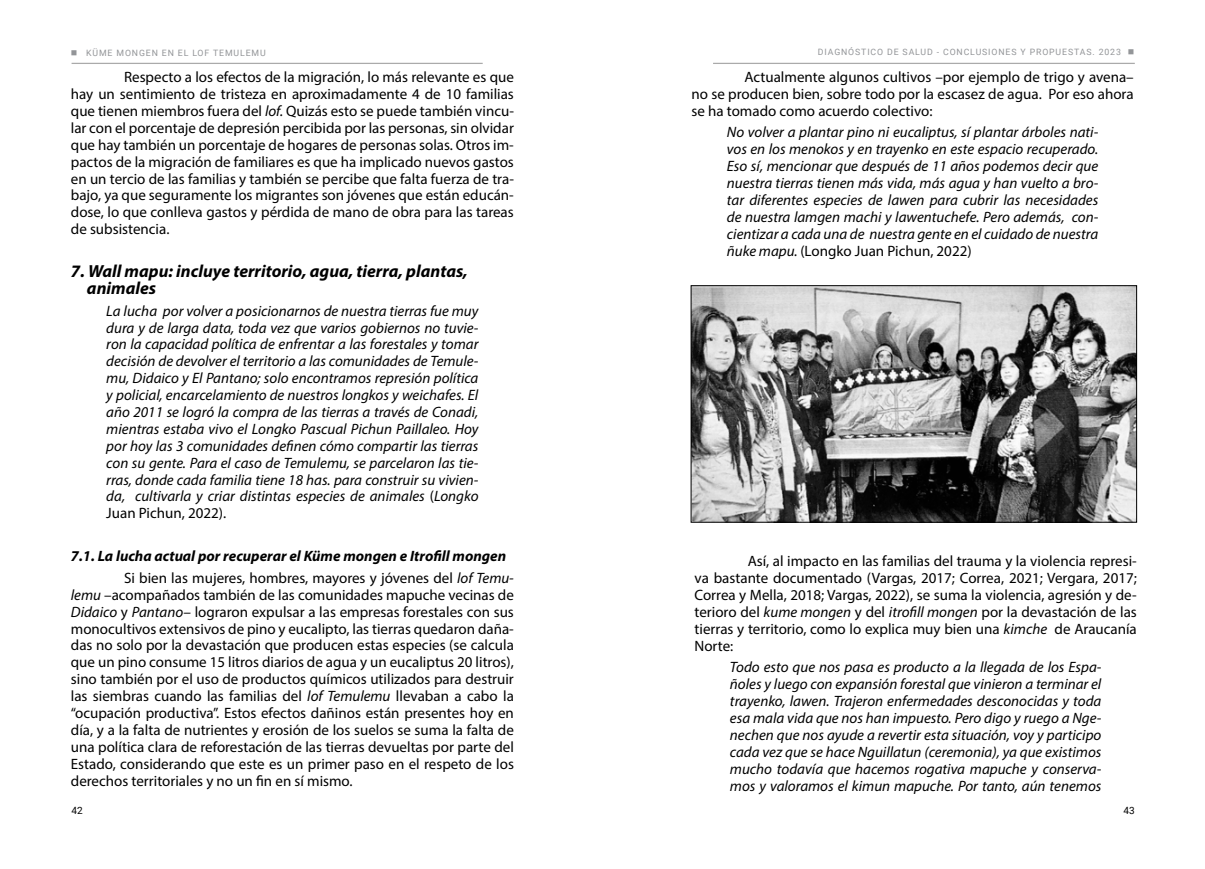
<style>
.page{position:relative;width:1205px;height:869px;background:#fff}
.page>*{position:absolute;margin:0;border:0;box-sizing:border-box;transform-origin:0 0}
.t1{font:italic 700 17.5px/16.9px "Myriad Pro";color:#000}
.t2{font:15px/16.9px "Myriad Pro";color:#000;text-align:justify}
.t3{font:italic 15px/16.9px "Myriad Pro";color:#000;text-align:justify}
.t4{font:italic 700 15px/21.5px "Myriad Pro";color:#000}
.t5{font:10px "Roboto";color:#000}
.t6{font:8.75px "Roboto";letter-spacing:.1em;color:#939598}
.s1{font-style:italic}
.s2{font-style:normal}
.s3{font-weight:400;font-style:normal}
.s4{font-weight:400}
</style>
<div class="page">
<hr style="left:72px;top:63px;width:411px;height:1px;background:#aaa">
<hr style="left:713px;top:63px;width:422px;height:1px;background:#aaa">
<img style="left:693px;top:287px;width:442px;height:233px">
<div style="left:691px;top:285px;width:446px;height:237px;border:1px solid #000"></div>
<p class="t6" style="left:71px;top:47px;width:196px">■ KÜME MONGEN EN EL LOF TEMULEMU</p>
<p class="t6" style="left:818px;top:46px;width:318px">DIAGNÓSTICO DE SALUD - CONCLUSIONES Y PROPUESTAS. 2023 ■</p>
<p class="t2" style="left:71px;top:68px;width:444px;text-indent:53px">Respecto a los efectos de la migración, lo más relevante es que hay un sentimiento de tristeza en aproximadamente 4 de 10 familias que tienen miembros fuera del <span class="s1">lof.</span> Quizás esto se puede también vincu&shy;lar con el porcentaje de depresión percibida por las personas, sin olvidar que hay también un porcentaje de hogares de personas solas. Otros im&shy;pactos de la migración de familiares es que ha implicado nuevos gastos en un tercio de las familias y también se percibe que falta fuerza de tra&shy;bajo, ya que seguramente los migrantes son jóvenes que están educán&shy;dose, lo que conlleva gastos y pérdida de mano de obra para las tareas de subsistencia.</p>
<p class="t1" style="left:87px;top:262px;width:382px;text-indent:-16px">7. Wall mapu: incluye territorio, agua, tierra, plantas, animales</p>
<p class="t3" style="left:106px;top:302px;width:374px">La lucha por volver a posicionarnos de nuestra tierras fue muy dura y de larga data, toda vez que varios gobiernos no tuvie&shy;ron la capacidad política de enfrentar a las forestales y tomar decisión de devolver el territorio a las comunidades de Temule&shy;mu, Didaico y El Pantano; solo encontramos represión política y policial, encarcelamiento de nuestros longkos y weichafes. El año 2011 se logró la compra de las tierras a través de Conadi, mientras estaba vivo el Longko Pascual Pichun Paillaleo. Hoy por hoy las 3 comunidades definen cómo compartir las tierras con su gente. Para el caso de Temulemu, se parcelaron las tie&shy;rras, donde cada familia tiene 18 has. para construir su vivien&shy;da, cultivarla y criar distintas especies de animales <span class="s2">(</span>Longko <span class="s2">Juan Pichun, 2022).</span></p>
<p class="t4" style="left:124px;top:544px;width:391px;text-indent:-53px">7.1. La lucha actual por recuperar el Küme mongen e Itrofill mongen<br><span class="s3">Si bien las mujeres, hombres, mayores y jóvenes del</span> <span class="s4">lof Temu-</span></p>
<p class="t2" style="left:71px;top:585px;width:444px"><span class="s1">lemu</span> –acompañados también de las comunidades mapuche vecinas de <span class="s1">Didaico</span> y <span class="s1">Pantano–</span> lograron expulsar a las empresas forestales con sus monocultivos extensivos de pino y eucalipto, las tierras quedaron daña&shy;das no solo por la devastación que producen estas especies (se calcula que un pino consume 15 litros diarios de agua y un eucaliptus 20 litros), sino también por el uso de productos químicos utilizados para destruir las siembras cuando las familias del <span class="s1">lof Temulemu</span> llevaban a cabo la “ocupación productiva”. Estos efectos dañinos están presentes hoy en día, y a la falta de nutrientes y erosión de los suelos se suma la falta de una política clara de reforestación de las tierras devueltas por parte del Estado, considerando que este es un primer paso en el respeto de los derechos territoriales y no un fin en sí mismo.</p>
<p class="t2" style="left:691px;top:68px;width:444px;text-indent:53px">Actualmente algunos cultivos –por ejemplo de trigo y avena– no se producen bien, sobre todo por la escasez de agua. Por eso ahora se ha tomado como acuerdo colectivo:</p>
<p class="t3" style="left:727px;top:124px;width:373px">No volver a plantar pino ni eucaliptus, sí plantar árboles nati&shy;vos en los menokos y en trayenko en este espacio recuperado.<br>Eso sí, mencionar que después de 11 años podemos decir que nuestra tierras tienen más vida, más agua y han vuelto a bro&shy;tar diferentes especies de lawen para cubrir las necesidades de nuestra lamgen machi y lawentuchefe. Pero además, con&shy;cientizar a cada una de nuestra gente en el cuidado de nuestra ñuke mapu. <span class="s2">(Longko Juan Pichun, 2022)</span></p>
<p class="t2" style="left:694px;top:552px;width:444px;text-indent:53px">Así, al impacto en las familias del trauma y la violencia represi&shy;va bastante documentado (Vargas, 2017; Correa, 2021; Vergara, 2017; Correa y Mella, 2018; Vargas, 2022), se suma la violencia, agresión y de&shy;terioro del <span class="s1">kume mongen</span> y del <span class="s1">itrofill mongen</span> por la devastación de las tierras y territorio, como lo explica muy bien una <span class="s1">kimche</span> de Araucanía Norte:</p>
<p class="t3" style="left:730px;top:658px;width:373px">Todo esto que nos pasa es producto a la llegada de los Espa&shy;ñoles y luego con expansión forestal que vinieron a terminar el trayenko, lawen. Trajeron enfermedades desconocidas y toda esa mala vida que nos han impuesto. Pero digo y ruego a Nge&shy;nechen que nos ayude a revertir esta situación, voy y participo cada vez que se hace Nguillatun (ceremonia), ya que existimos mucho todavía que hacemos rogativa mapuche y conserva&shy;mos y valoramos el kimun mapuche. Por tanto, aún tenemos</p>
<p class="t5" style="left:72px;top:803px;width:13px">42</p>
<p class="t5" style="left:1123px;top:803px;width:13px">43</p>
</div>
